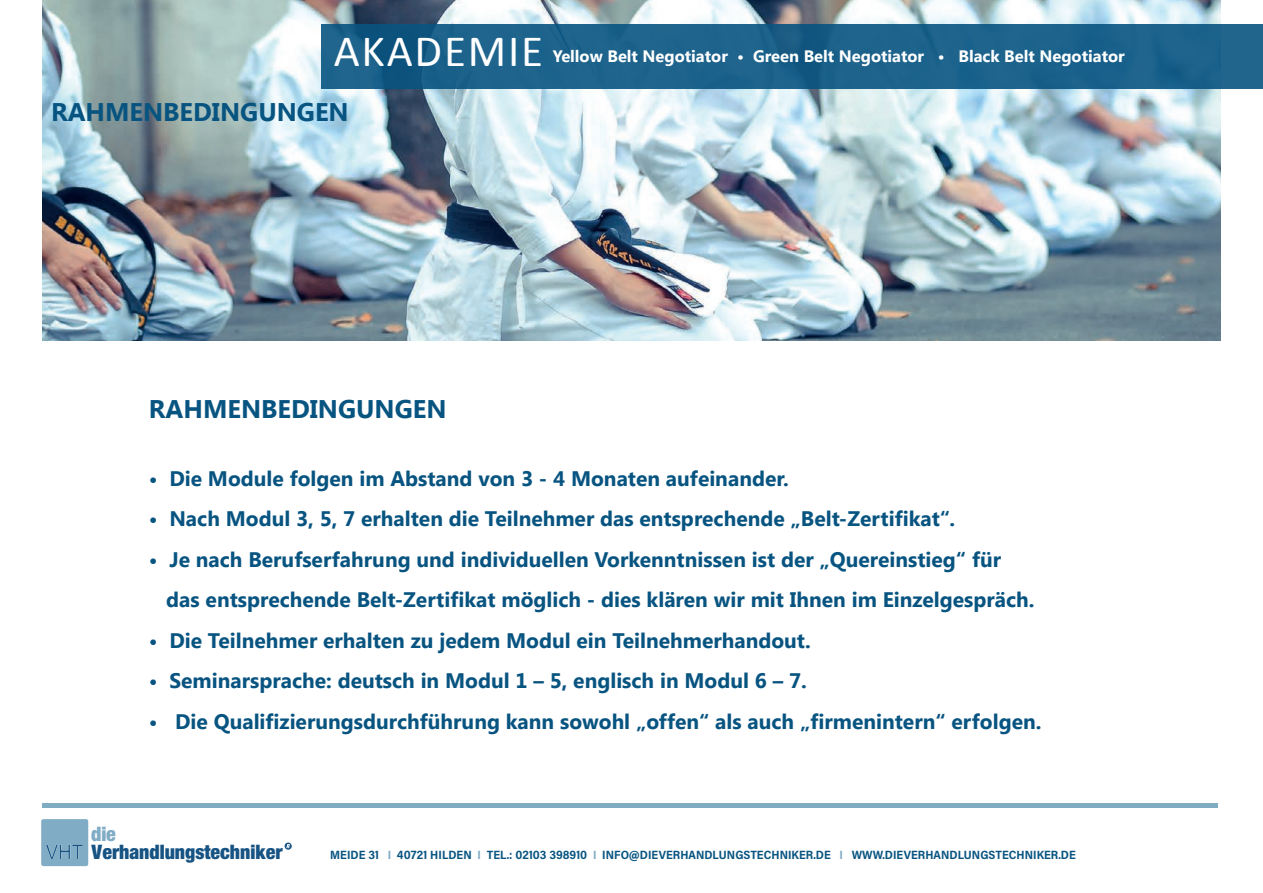
<style>
.page{position:relative;width:1263px;height:893px;background:#fff}
.page>*{position:absolute;margin:0;border:0;box-sizing:border-box;transform-origin:0 0}
.t1{font:45px "Calibri";letter-spacing:.04em;color:#fff}
.t2{font:700 25.5px "Segoe UI";color:#085481}
.t3{font:700 21px/40.5px "Segoe UI";color:#085481}
.t4{font:19.8px "Harvest";color:#175383}
.t5{font:19.8px "Harvest";color:#80acc6}
.t6{font:700 16.5px "Segoe UI";color:#fff}
.t7{font:700 12px "Acumin Pro Semi Cond";letter-spacing:.005em;color:#085481}
.s1{font-family:"Arial";font-size:20.25px}
.s2{color:#80acc2}
</style>
<div class="page">
<div style="left:43px;top:803px;width:1175px;height:5px;background:#80acc2"></div>
<svg style="left:285px;top:842px;width:7px;height:8px"></svg>
<svg style="left:41px;top:819px;width:47px;height:47px;background:#89b2ca"></svg>
<img style="left:43px;top:0;width:1177px;height:340px">
<svg style="left:321px;top:24px;width:942px;height:65px;background:#1b618a"></svg>
<h1 class="t1" style="left:334px;top:23px;width:211px">AKADEMIE</h1>
<p class="t6" style="left:553px;top:45px;width:573px">Yellow Belt Negotiator • Green Belt Negotiator • Black Belt Negotiator</p>
<p class="t2" style="left:51px;top:93px;width:299px">RAHMENBEDINGUNGEN</p>
<p class="t2" style="left:149px;top:391px;width:299px">RAHMENBEDINGUNGEN</p>
<p class="t3" style="left:149px;top:457px;width:641px">• Die Module folgen im Abstand von 3 - 4 Monaten aufeinander.</p>
<p class="t3" style="left:149px;top:497px;width:808px">• Nach Modul 3, 5, 7 erhalten die Teilnehmer das entsprechende „Belt-Zertifikat“.</p>
<p class="t3" style="left:166px;top:538px;width:870px;text-indent:-17px">• Je nach Berufserfahrung und individuellen Vorkenntnissen ist der „Quereinstieg“ für das entsprechende Belt-Zertifikat möglich - dies klären wir mit Ihnen im Einzelgespräch.</p>
<p class="t3" style="left:149px;top:619px;width:663px">• Die Teilnehmer erhalten zu jedem Modul ein Teilnehmerhandout.</p>
<p class="t3" style="left:149px;top:659px;width:659px">• Seminarsprache: deutsch in Modul 1 – 5, englisch in Modul 6 – 7.</p>
<p class="t3" style="left:149px;top:700px;width:894px">• Die Qualifizierungsdurchführung kann sowohl „offen“ als auch „firmenintern“ erfolgen.</p>
<p class="t5" style="left:91px;top:823px;width:27px">die</p>
<p class="t4" style="left:46px;top:840px;width:238px"><span class="s1">VHT</span> Verhandlungstechniker</p>
<p class="t7" style="left:330px;top:846px;width:747px">MEIDE 31 <span class="s2">I</span> 40721 HILDEN <span class="s2">I</span> TEL.: 02103 398910 <span class="s2">I</span> INFO@DIEVERHANDLUNGSTECHNIKER.DE <span class="s2">I</span> WWW.DIEVERHANDLUNGSTECHNIKER.DE</p>
</div>
